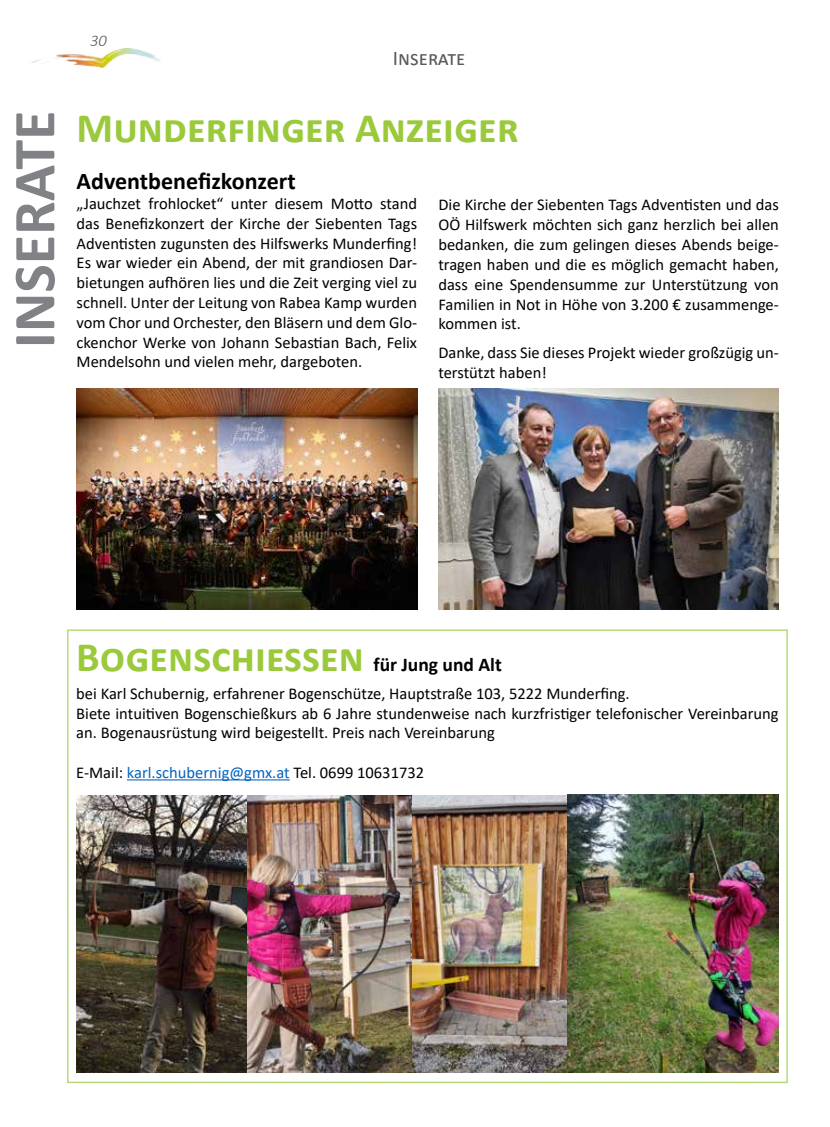
<style>
.page{position:relative;width:830px;height:1127px;background:#fff}
.page>*{position:absolute;margin:0;border:0;box-sizing:border-box;transform-origin:0 0}
.t1{font:700 60px "Calibri";color:#808285}
.t2{font:700 42px "Calibri";color:#9aca3c}
.t3{font:700 24px "Calibri";color:#000}
.t4{font:21px "Calibri";color:#58595b}
.t5{font:16.5px/19.8px "Calibri";color:#000;text-align:justify}
.t6{font:italic 300 16.5px "Calibri";color:#58595b}
.s1{font-size:19.5px;color:#000}
.s2{color:#0563c1}
</style>
<div class="page">
<img style="left:31px;top:48px;width:129px;height:20px">
<img style="left:77px;top:389px;width:340px;height:220px">
<img style="left:438px;top:389px;width:340px;height:221px">
<hr style="left:127px;top:779px;width:162px;height:1px;background:#0563c1">
<img style="left:76px;top:795px;width:494px;height:278px">
<img style="left:567px;top:795px;width:211px;height:277px">
<p class="t6" style="left:90px;top:31px;width:18px">30</p>
<p class="t4" style="left:392px;top:43px;width:74px">Inserate</p>
<h1 class="t1" style="left:-8px;top:348px;width:239px;rotate:-90deg">INSERATE</h1>
<h2 class="t2" style="left:77px;top:98px;width:443px">Munderfinger Anzeiger</h2>
<h3 class="t3" style="left:77px;top:164px;width:220px">Adventbenefizkonzert</h3>
<p class="t5" style="left:77px;top:193px;width:342px">„Jauchzet frohlocket“ unter diesem Motto stand das Benefizkonzert der Kirche der Siebenten Tags Adventisten zugunsten des Hilfswerks Munderfing!<br>Es war wieder ein Abend, der mit grandiosen Dar&shy;bietungen aufhören lies und die Zeit verging viel zu schnell. Unter der Leitung von Rabea Kamp wurden vom Chor und Orchester, den Bläsern und dem Glo&shy;ckenchor Werke von Johann Sebastian Bach, Felix Mendelsohn und vielen mehr, dargeboten.</p>
<p class="t5" style="left:438px;top:195px;width:342px">Die Kirche der Siebenten Tags Adventisten und das OÖ Hilfswerk möchten sich ganz herzlich bei allen bedanken, die zum gelingen dieses Abends beige&shy;tragen haben und die es möglich gemacht haben, dass eine Spendensumme zur Unterstützung von Familien in Not in Höhe von 3.200 € zusammenge&shy;kommen ist.</p>
<p class="t5" style="left:438px;top:342px;width:342px">Danke, dass Sie dieses Projekt wieder großzügig un&shy;terstützt haben!</p>
<h2 class="t2" style="left:76px;top:627px;width:427px">Bogenschiessen <span class="s1">für Jung und Alt</span></h2>
<p class="t5" style="left:76px;top:683px;width:703px;text-align:left">bei Karl Schubernig, erfahrener Bogenschütze, Hauptstraße 103, 5222 Munderfing.<br>Biete intuitiven Bogenschießkurs ab 6 Jahre stundenweise nach kurzfristiger telefonischer Vereinbarung an. Bogenausrüstung wird beigestellt. Preis nach Vereinbarung</p>
<p class="t5" style="left:76px;top:762px;width:349px">E-Mail: <span class="s2">karl.schubernig@gmx.at</span> Tel. 0699 10631732</p>
</div>
